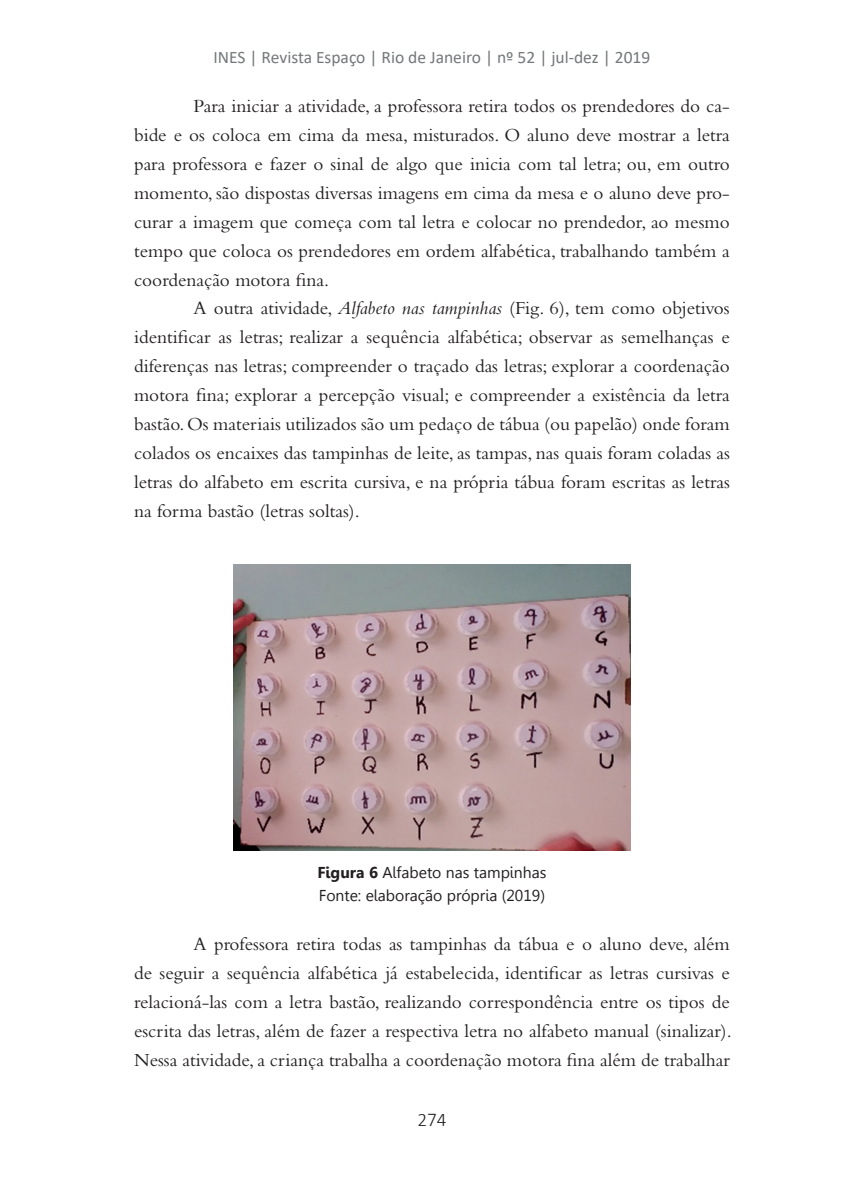
<style>
.page{position:relative;width:844px;height:1191px;background:#fff}
.page>*{position:absolute;margin:0;border:0;box-sizing:border-box;transform-origin:0 0}
.TEXTO{font:19.25px/28.9px "Bembo Std";color:#231f20;text-align:justify}
.t1{font:300 19.25px "Calibri";color:#231f20}
.t2{font:17.5px "Calibri";color:#74787a}
.legenda{font:15.75px "Gisha";color:#231f20}
.s1{font-family:"Bembo Italic Os F"}
.s2{font-weight:700}
</style>
<div class="page">
<img style="left:233px;top:564px;width:397px;height:286px">
<p class="t2" style="left:213px;top:45px;width:438px">INES | Revista Espaço | Rio de Janeiro | nº 52 | jul-dez | 2019</p>
<p class="TEXTO" style="left:134px;top:91px;width:597px;text-indent:60px">Para iniciar a atividade, a professora retira todos os prendedores do ca&shy;bide e os coloca em cima da mesa, misturados. O aluno deve mostrar a letra para professora e fazer o sinal de algo que inicia com tal letra; ou, em outro momento, são dispostas diversas imagens em cima da mesa e o aluno deve pro&shy;curar a imagem que começa com tal letra e colocar no prendedor, ao mesmo tempo que coloca os prendedores em ordem alfabética, trabalhando também a coordenação motora fina.</p>
<p class="TEXTO" style="left:134px;top:293px;width:597px;text-indent:60px">A outra atividade, <span class="s1">Alfabeto nas tampinhas</span> (Fig. 6), tem como objetivos identificar as letras; realizar a sequência alfabética; observar as semelhanças e diferenças nas letras; compreender o traçado das letras; explorar a coordenação motora fina; explorar a percepção visual; e compreender a existência da letra bastão. Os materiais utilizados são um pedaço de tábua (ou papelão) onde foram colados os encaixes das tampinhas de leite, as tampas, nas quais foram coladas as letras do alfabeto em escrita cursiva, e na própria tábua foram escritas as letras na forma bastão (letras soltas).</p>
<p class="legenda" style="left:317px;top:863px;width:230px"><span class="s2">Figura 6</span> Alfabeto nas tampinhas</p>
<p class="legenda" style="left:318px;top:886px;width:228px">Fonte: elaboração própria (2019)</p>
<p class="TEXTO" style="left:134px;top:929px;width:599px;text-indent:60px">A professora retira todas as tampinhas da tábua e o aluno deve, além de seguir a sequência alfabética já estabelecida, identificar as letras cursivas e relacioná-las com a letra bastão, realizando correspondência entre os tipos de escrita das letras, além de fazer a respectiva letra no alfabeto manual (sinalizar).<br>Nessa atividade, a criança trabalha a coordenação motora fina além de trabalhar</p>
<p class="t1" style="left:417px;top:1108px;width:31px">274</p>
</div>
